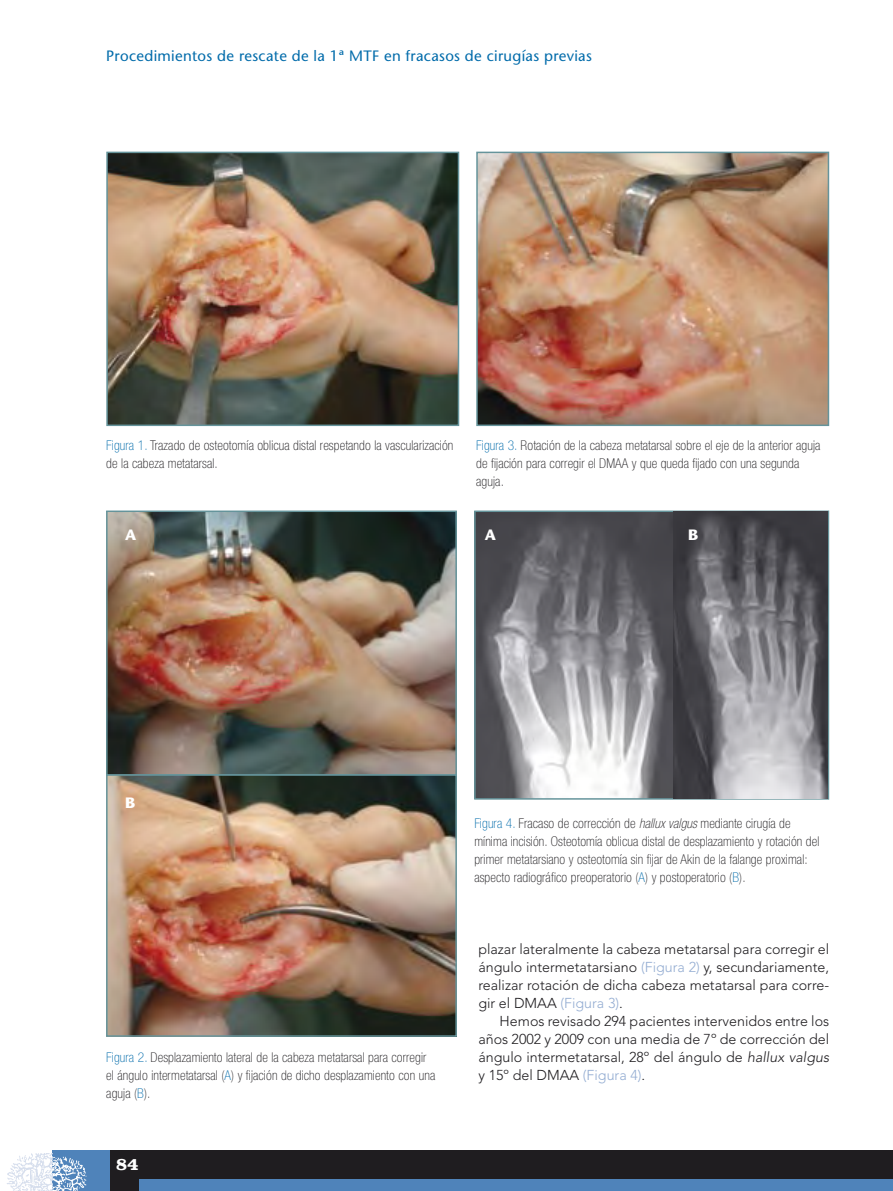
<style>
.page{position:relative;width:893px;height:1191px;background:#fff}
.page>*{position:absolute;margin:0;border:0;box-sizing:border-box;transform-origin:0 0}
.t1{font:700 18px "Clarendon LT Std";color:#fff}
.t2{font:500 15px "Stone Sans Std";letter-spacing:.02em;color:#006baa}
.t3{font:700 15px "Stone Sans Std";color:#fff}
.t4{font:300 14.25px "Avenir LT Std";color:#1f1d20}
.t5{font:100 condensed 13.5px/18px "Helvetica Neue LT Std";letter-spacing:.01em;color:#1f1d20}
.s1{color:#006baa}
.s2{font-style:italic}
.s3{color:#94add2}
</style>
<div class="page">
<div style="left:52px;top:1150px;width:73px;height:41px;background:#4f83ba"></div>
<img style="left:52px;top:1153px;width:35px;height:38px">
<img style="left:7px;top:1153px;width:45px;height:38px">
<div style="left:111px;top:1150px;width:782px;height:41px;background:#1f1d20"></div>
<div style="left:140px;top:1179px;width:753px;height:12px;background:#4f83ba"></div>
<img style="left:106px;top:152px;width:353px;height:274px">
<img style="left:106px;top:510px;width:351px;height:264px">
<img style="left:106px;top:774px;width:351px;height:262px">
<img style="left:476px;top:152px;width:353px;height:274px">
<svg style="left:474px;top:510px;width:355px;height:289px;background:#7d7d82"></svg>
<p class="t2" style="left:106px;top:47px;width:487px">Procedimientos de rescate de la 1ª MTF en fracasos de cirugías previas</p>
<p class="t5" style="left:106px;top:436px;width:349px"><span class="s1">Figura 1.</span> Trazado de osteotomía oblicua distal respetando la vascularización de la cabeza metatarsal.</p>
<p class="t5" style="left:476px;top:436px;width:346px"><span class="s1">Figura 3.</span> Rotación de la cabeza metatarsal sobre el eje de la anterior aguja de fijación para corregir el DMAA y que queda fijado con una segunda aguja.</p>
<p class="t3" style="left:125px;top:526px;width:13px">A</p>
<p class="t3" style="left:485px;top:526px;width:13px">A</p>
<p class="t3" style="left:688px;top:526px;width:12px">B</p>
<p class="t3" style="left:125px;top:793px;width:12px">B</p>
<p class="t5" style="left:106px;top:1048px;width:330px"><span class="s1">Figura 2.</span> Desplazamiento lateral de la cabeza metatarsal para corregir el ángulo intermetatarsal (<span class="s1">A</span>) y fijación de dicho desplazamiento con una aguja (<span class="s1">B</span>).</p>
<p class="t1" style="left:116px;top:1153px;width:24px">84</p>
<p class="t5" style="left:474px;top:814px;width:347px"><span class="s1">Figura 4.</span> Fracaso de corrección de <span class="s2">hallux valgus</span> mediante cirugía de mínima incisión. Osteotomía oblicua distal de desplazamiento y rotación del primer metatarsiano y osteotomía sin fijar de Akin de la falange proximal: aspecto radiográfico preoperatorio (<span class="s1">A</span>) y postoperatorio (<span class="s1">B</span>).</p>
<p class="t4" style="left:478px;top:941px;width:352px">plazar lateralmente la cabeza metatarsal para corregir el</p>
<p class="t4" style="left:478px;top:959px;width:352px">ángulo intermetatarsiano <span class="s3">(Figura 2)</span> y, secundariamente,</p>
<p class="t4" style="left:478px;top:977px;width:352px">realizar rotación de dicha cabeza metatarsal para corre-</p>
<p class="t4" style="left:478px;top:995px;width:146px">gir el DMAA <span class="s3">(Figura 3)</span>.</p>
<p class="t4" style="left:500px;top:1013px;width:331px">Hemos revisado 294 pacientes intervenidos entre los</p>
<p class="t4" style="left:478px;top:1031px;width:352px">años 2002 y 2009 con una media de 7º de corrección del</p>
<p class="t4" style="left:478px;top:1049px;width:352px">ángulo intermetatarsal, 28º del ángulo de <span class="s2">hallux valgus</span></p>
<p class="t4" style="left:478px;top:1067px;width:168px">y 15º del DMAA <span class="s3">(Figura 4)</span>.</p>
</div>
